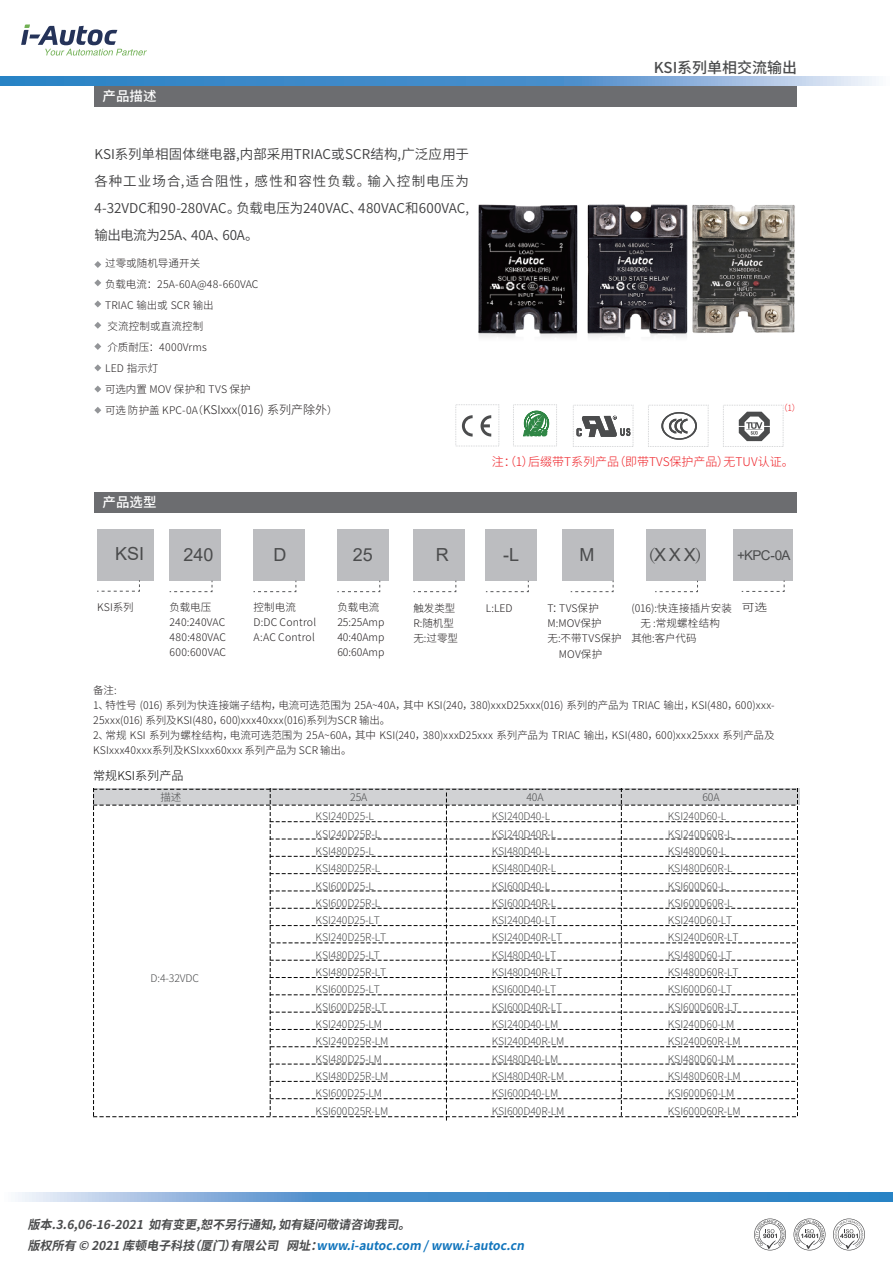
<style>
.page{position:relative;width:893px;height:1263px;background:#fff}
.page>*{position:absolute;margin:0;border:0;box-sizing:border-box;transform-origin:0 0}
.t1{font:18px "Arial";color:#4b4c4d}
.t2{font:500 15px "Source Han Sans CN";color:#4b4c4d}
.t3{font:13.5px/27px "Source Han Sans CN";letter-spacing:-.01em;color:#3e3e3f;text-align:justify}
.t4{font:500 13.5px "Source Han Sans CN";color:#fff}
.t5{font:13.5px "Arial";color:#4b4c4d}
.t6{font:italic 700 12.15px/21.3px "CN";color:#4b4c4d}
.t7{font:300 12.15px "Source Han Sans CN";color:#030303}
.t8{font:300 12px "Source Han Sans CN";color:#ee1d23}
.t9{font:300 12px "Source Han Sans CN";color:#231f20}
.t10{font:300 10.5px "Source Han Sans CN";letter-spacing:-.015em;color:#4b4c4d}
.t11{font:300 10.5px/15px "Source Han Sans CN";letter-spacing:.01em;color:#231f20}
.t12{font:300 10.5px "Source Han Sans CN";letter-spacing:.01em;color:#231f20;scale:1.2 1}
.t13{font:300 8.7px "Source Han Sans CN";color:#ee1d23}
.s1{font-size:10.5px}
.s2{font-family:"Adobe Song Std";font-weight:300}
.s3{color:#1074bc}
</style>
<div class="page">
<img style="left:697px;top:205px;width:98px;height:128px">
<svg style="left:21px;top:24px;width:126px;height:32px"></svg>
<svg style="left:94px;top:322px;width:7px;height:7px"></svg>
<svg style="left:94px;top:343px;width:7px;height:7px"></svg>
<svg style="left:94px;top:364px;width:7px;height:7px"></svg>
<svg style="left:94px;top:386px;width:7px;height:6px"></svg>
<svg style="left:94px;top:407px;width:7px;height:7px"></svg>
<svg style="left:94px;top:261px;width:7px;height:7px"></svg>
<svg style="left:94px;top:300px;width:7px;height:7px"></svg>
<svg style="left:94px;top:279px;width:7px;height:7px"></svg>
<div style="left:94px;top:86px;width:703px;height:21px;background:#6c6d70"></div>
<div style="left:94px;top:492px;width:703px;height:20px;background:#6c6d70"></div>
<div style="left:97px;top:529px;width:56px;height:51px;background:#bcbdc0"></div>
<svg style="left:97px;top:580px;width:43px;height:12px"></svg>
<div style="left:170px;top:530px;width:51px;height:51px;background:#bcbdc0"></div>
<svg style="left:170px;top:581px;width:43px;height:11px"></svg>
<div style="left:253px;top:530px;width:51px;height:51px;background:#bcbdc0"></div>
<svg style="left:253px;top:581px;width:44px;height:11px"></svg>
<div style="left:337px;top:530px;width:51px;height:51px;background:#bcbdc0"></div>
<svg style="left:337px;top:581px;width:43px;height:11px"></svg>
<div style="left:413px;top:530px;width:51px;height:51px;background:#bcbdc0"></div>
<svg style="left:413px;top:581px;width:44px;height:11px"></svg>
<div style="left:486px;top:530px;width:51px;height:51px;background:#bcbdc0"></div>
<svg style="left:486px;top:581px;width:43px;height:11px"></svg>
<div style="left:562px;top:530px;width:51px;height:51px;background:#bcbdc0"></div>
<svg style="left:571px;top:581px;width:43px;height:11px"></svg>
<div style="left:646px;top:530px;width:60px;height:51px;background:#bcbdc0"></div>
<svg style="left:655px;top:581px;width:43px;height:11px"></svg>
<div style="left:456px;top:404px;width:43px;height:42px;border:1px dashed #d1d2d4"></div>
<div style="left:513px;top:404px;width:44px;height:42px;border:1px dashed #d1d2d4"></div>
<svg style="left:462px;top:415px;width:29px;height:22px"></svg>
<svg style="left:523px;top:411px;width:26px;height:25px"></svg>
<div style="left:573px;top:405px;width:60px;height:42px;border:1px dashed #d1d2d4"></div>
<div style="left:648px;top:405px;width:60px;height:42px;border:1px dashed #d1d2d4"></div>
<svg style="left:739px;top:412px;width:31px;height:29px"></svg>
<div style="left:723px;top:405px;width:60px;height:42px;border:1px dashed #d1d2d4"></div>
<svg style="left:576px;top:416px;width:54px;height:21px"></svg>
<svg style="left:661px;top:412px;width:36px;height:28px"></svg>
<svg style="left:93px;top:788px;width:705px;height:332px"></svg>
<svg style="left:18px;top:1192px;width:875px;height:9px;background:#5c9ad1"></svg>
<svg style="left:0;top:77px;width:876px;height:8px;background:#5c9ad1"></svg>
<div style="left:733px;top:529px;width:60px;height:51px;background:#bcbdc0"></div>
<svg style="left:742px;top:580px;width:43px;height:12px"></svg>
<img style="left:478px;top:204px;width:219px;height:134px">
<svg style="left:754px;top:1218px;width:32px;height:32px"></svg>
<svg style="left:794px;top:1218px;width:31px;height:32px"></svg>
<svg style="left:833px;top:1218px;width:32px;height:32px"></svg>
<p class="t4" style="left:103px;top:88px;width:55px">产品描述</p>
<p class="t3" style="left:94px;top:141px;width:376px">KSI系列单相固体继电器,内部采用TRIAC或SCR结构,广泛应用于各种工业场合,适合阻性，感性和容性负载。输入控制电压为4-32VDC和90-280VAC。负载电压为240VAC、480VAC和600VAC,输出电流为25A、40A、60A。</p>
<p class="t11" style="left:105px;top:253px;width:155px;line-height:21px">过零或随机导通开关<br>负载电流：25A-60A@48-660VAC<br>TRIAC 输出或 SCR 输出<br>交流控制或直流控制<br>介质耐压 ：4000Vrms<br>LED 指示灯<br>可选内置 MOV 保护和 TVS 保护</p>
<p class="t9" style="left:105px;top:403px;width:234px"><span class="s1">可选 防护盖 KPC-0A（</span>KSIxxx(016) 系列产除外<span class="s1">）</span></p>
<p class="t4" style="left:103px;top:494px;width:55px">产品选型</p>
<h1 class="t1" style="left:115px;top:542px;width:31px">KSI</h1>
<h1 class="t1" style="left:184px;top:542px;width:32px">240</h1>
<p class="t11" style="left:97px;top:600px;width:38px">KSI系列</p>
<p class="t11" style="left:170px;top:600px;width:58px">负载电压<br>240:240VAC<br>480:480VAC<br>600:600VAC</p>
<h1 class="t1" style="left:273px;top:542px;width:14px">D</h1>
<p class="t11" style="left:253px;top:600px;width:64px">控制电流<br>D:DC Control<br>A:AC Control</p>
<h1 class="t1" style="left:353px;top:542px;width:22px">25</h1>
<h1 class="t1" style="left:436px;top:542px;width:14px">R</h1>
<p class="t11" style="left:337px;top:600px;width:49px">负载电流<br>25:25Amp<br>40:40Amp<br>60:60Amp</p>
<p class="t11" style="left:413px;top:601px;width:46px">触发类型<br>R:随机型无:过零型</p>
<h2 class="t2" style="left:654px;top:59px;width:145px">KSI系列单相交流输出</h2>
<p class="t13" style="left:779px;top:403px;width:23px">（1）</p>
<p class="t8" style="left:492px;top:454px;width:304px">注：（1）后缀带T系列产品（即带TVS保护产品）无TUV认证。</p>
<h1 class="t1" style="left:503px;top:542px;width:18px">-L</h1>
<p class="t11" style="left:486px;top:601px;width:28px">L:LED</p>
<h1 class="t1" style="left:580px;top:542px;width:16px">M</h1>
<h1 class="t1" style="left:639px;top:542px;width:74px"><span class="s2">（</span>X X X<span class="s2">）</span></h1>
<p class="t5" style="left:737px;top:546px;width:55px">+KPC-0A</p>
<p class="t11" style="left:547px;top:601px;width:53px">T：TVS保护</p>
<p class="t11" style="left:547px;top:616px;width:56px">M:MOV保护</p>
<p class="t11" style="left:547px;top:631px;width:76px">无:不带TVS保护</p>
<p class="t11" style="left:559px;top:646px;width:45px">MOV保护</p>
<p class="t11" style="left:631px;top:601px;width:102px">(016):快连接插片安装</p>
<p class="t11" style="left:640px;top:616px;width:81px">无 :常规螺栓结构</p>
<p class="t11" style="left:631px;top:631px;width:67px">其他:客户代码</p>
<p class="t12" style="left:742px;top:601px;width:23px">可选</p>
<p class="t11" style="left:93px;top:683px;width:683px">备注:<br>1、特性号 (016) 系列为快连接端子结构，电流可选范围为 25A~40A，其中 KSI(240，380)xxxD25xxx(016) 系列的产品为 TRIAC 输出，KSI(480，600)xxx-25xxx(016) 系列及KSI(480，600)xxx40xxx(016)系列为SCR 输出。<br>2、常规 KSI 系列为螺栓结构，电流可选范围为 25A~60A，其中 KSI(240，380)xxxD25xxx 系列产品为 TRIAC 输出，KSI(480，600)xxx25xxx 系列产品及KSIxxx40xxx系列及KSIxxx60xxx 系列产品为 SCR 输出。</p>
<p class="t7" style="left:93px;top:768px;width:92px">常规KSI系列产品</p>
<p class="t10" style="left:160px;top:791px;width:23px">描述</p>
<p class="t10" style="left:151px;top:972px;width:50px">D:4-32VDC</p>
<p class="t10" style="left:350px;top:791px;width:19px">25A</p>
<p class="t10" style="left:702px;top:791px;width:19px">60A</p>
<p class="t10" style="left:492px;top:828px;width:66px">KSI240D40R-L</p>
<p class="t10" style="left:668px;top:828px;width:66px">KSI240D60R-L</p>
<p class="t10" style="left:526px;top:791px;width:19px">40A</p>
<p class="t10" style="left:316px;top:810px;width:60px">KSI240D25-L</p>
<p class="t10" style="left:492px;top:810px;width:60px">KSI240D40-L</p>
<p class="t10" style="left:668px;top:810px;width:60px">KSI240D60-L</p>
<p class="t10" style="left:316px;top:828px;width:66px">KSI240D25R-L</p>
<p class="t10" style="left:316px;top:845px;width:60px">KSI480D25-L</p>
<p class="t10" style="left:492px;top:845px;width:60px">KSI480D40-L</p>
<p class="t10" style="left:668px;top:845px;width:60px">KSI480D60-L</p>
<p class="t10" style="left:316px;top:862px;width:66px">KSI480D25R-L</p>
<p class="t10" style="left:492px;top:862px;width:66px">KSI480D40R-L</p>
<p class="t10" style="left:316px;top:880px;width:60px">KSI600D25-L</p>
<p class="t10" style="left:492px;top:880px;width:60px">KSI600D40-L</p>
<p class="t10" style="left:668px;top:880px;width:60px">KSI600D60-L</p>
<p class="t10" style="left:668px;top:862px;width:66px">KSI480D60R-L</p>
<p class="t10" style="left:316px;top:897px;width:66px">KSI600D25R-L</p>
<p class="t10" style="left:492px;top:897px;width:66px">KSI600D40R-L</p>
<p class="t10" style="left:668px;top:897px;width:66px">KSI600D60R-L</p>
<p class="t10" style="left:316px;top:914px;width:66px">KSI240D25-LT</p>
<p class="t10" style="left:492px;top:914px;width:66px">KSI240D40-LT</p>
<p class="t10" style="left:668px;top:914px;width:66px">KSI240D60-LT</p>
<p class="t10" style="left:316px;top:932px;width:72px">KSI240D25R-LT</p>
<p class="t10" style="left:492px;top:932px;width:72px">KSI240D40R-LT</p>
<p class="t10" style="left:316px;top:949px;width:66px">KSI480D25-LT</p>
<p class="t10" style="left:492px;top:949px;width:66px">KSI480D40-LT</p>
<p class="t10" style="left:668px;top:932px;width:72px">KSI240D60R-LT</p>
<p class="t10" style="left:668px;top:949px;width:66px">KSI480D60-LT</p>
<p class="t10" style="left:316px;top:966px;width:72px">KSI480D25R-LT</p>
<p class="t10" style="left:492px;top:966px;width:72px">KSI480D40R-LT</p>
<p class="t10" style="left:668px;top:966px;width:72px">KSI480D60R-LT</p>
<p class="t10" style="left:316px;top:984px;width:66px">KSI600D25-LT</p>
<p class="t10" style="left:492px;top:984px;width:66px">KSI600D40-LT</p>
<p class="t10" style="left:316px;top:1018px;width:68px">KSI240D25-LM</p>
<p class="t10" style="left:492px;top:1018px;width:68px">KSI240D40-LM</p>
<p class="t10" style="left:668px;top:1018px;width:68px">KSI240D60-LM</p>
<p class="t10" style="left:668px;top:984px;width:66px">KSI600D60-LT</p>
<p class="t10" style="left:316px;top:1001px;width:72px">KSI600D25R-LT</p>
<p class="t10" style="left:492px;top:1001px;width:72px">KSI600D40R-LT</p>
<p class="t10" style="left:668px;top:1001px;width:72px">KSI600D60R-LT</p>
<p class="t10" style="left:316px;top:1035px;width:74px">KSI240D25R-LM</p>
<p class="t10" style="left:492px;top:1035px;width:74px">KSI240D40R-LM</p>
<p class="t10" style="left:668px;top:1035px;width:74px">KSI240D60R-LM</p>
<p class="t10" style="left:316px;top:1053px;width:68px">KSI480D25-LM</p>
<p class="t10" style="left:492px;top:1053px;width:68px">KSI480D40-LM</p>
<p class="t10" style="left:668px;top:1053px;width:68px">KSI480D60-LM</p>
<p class="t10" style="left:316px;top:1070px;width:74px">KSI480D25R-LM</p>
<p class="t10" style="left:492px;top:1070px;width:74px">KSI480D40R-LM</p>
<p class="t10" style="left:668px;top:1070px;width:74px">KSI480D60R-LM</p>
<p class="t10" style="left:316px;top:1087px;width:68px">KSI600D25-LM</p>
<p class="t10" style="left:492px;top:1087px;width:68px">KSI600D40-LM</p>
<p class="t10" style="left:668px;top:1087px;width:68px">KSI600D60-LM</p>
<p class="t10" style="left:316px;top:1105px;width:74px">KSI600D25R-LM</p>
<p class="t10" style="left:492px;top:1105px;width:74px">KSI600D40R-LM</p>
<p class="t10" style="left:668px;top:1105px;width:74px">KSI600D60R-LM</p>
<p class="t6" style="left:28px;top:1214px;width:498px">版本.3.6,06-16-2021 如有变更,恕不另行通知，如有疑问敬请咨询我司。<br>版权所有 © 2021 库顿电子科技（厦门）有限公司 网址：<span class="s3">www.i-autoc.com / www.i-autoc.cn</span></p>
</div>
